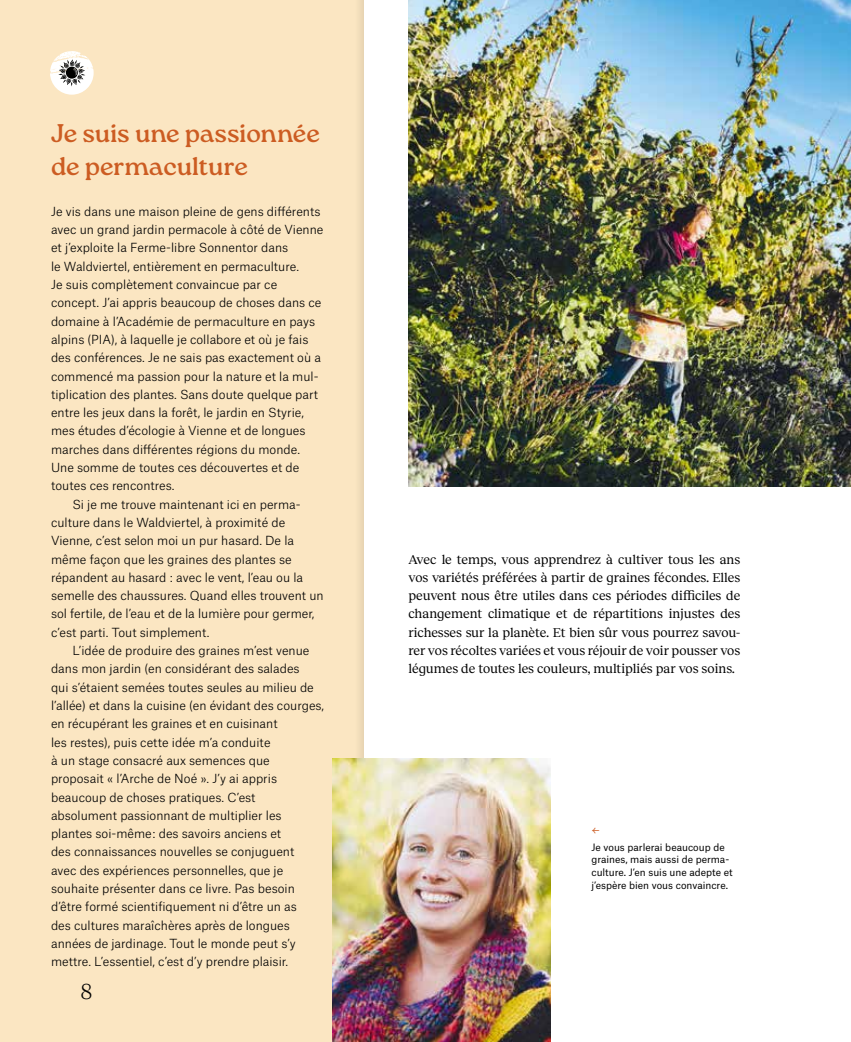
<style>
.page{position:relative;width:851px;height:1042px;background:#fff}
.page>*{position:absolute;margin:0;border:0;box-sizing:border-box;transform-origin:0 0}
.t1{font:25.5px/33px "Roca";letter-spacing:-.01em;color:#cc5c22}
.t2{font:300 22.5px "Reckless";color:#000}
.t3{font:13.2px/18.3px "Reckless";letter-spacing:-.005em;color:#000;text-align:justify}
.t4{font:300 12px "Atlas Grotesk";color:#000}
.t5{font:9.75px/12.8px "Atlas Grotesk";color:#000}
</style>
<div class="page">
<div style="left:0;top:0;width:364px;height:1042px;background:#fbe6c2"></div>
<div style="left:355px;top:0;width:9px;height:1042px;background:#f1ddba"></div>
<img style="left:408px;top:0;width:442px;height:486px">
<img style="left:333px;top:758px;width:217px;height:284px">
<img style="left:50px;top:51px;width:44px;height:44px;border-radius:22px">
<svg style="left:58px;top:59px;width:27px;height:27px"></svg>
<h1 class="t1" style="left:51px;top:120px;width:270px">Je suis une passionnée de permaculture</h1>
<p class="t4" style="left:51px;top:202px;width:271px">Je vis dans une maison pleine de gens différents</p>
<p class="t4" style="left:51px;top:220px;width:274px">avec un grand jardin permacole à côté de Vienne</p>
<p class="t4" style="left:51px;top:238px;width:239px">et j’exploite la Ferme-libre Sonnentor dans</p>
<p class="t4" style="left:51px;top:257px;width:249px">le Waldviertel, entièrement en permaculture.</p>
<p class="t4" style="left:51px;top:275px;width:228px">Je suis complètement convaincue par ce</p>
<p class="t4" style="left:51px;top:293px;width:272px">concept. J’ai appris beaucoup de choses dans ce</p>
<p class="t4" style="left:51px;top:312px;width:265px">domaine à l’Académie de permaculture en pays</p>
<p class="t4" style="left:51px;top:330px;width:259px">alpins (PIA), à laquelle je collabore et où je fais</p>
<p class="t4" style="left:51px;top:348px;width:271px">des conférences. Je ne sais pas exactement où a</p>
<p class="t4" style="left:51px;top:366px;width:269px">commencé ma passion pour la nature et la mul-</p>
<p class="t4" style="left:51px;top:385px;width:268px">tiplication des plantes. Sans doute quelque part</p>
<p class="t4" style="left:51px;top:403px;width:254px">entre les jeux dans la forêt, le jardin en Styrie,</p>
<p class="t4" style="left:51px;top:421px;width:256px">mes études d’écologie à Vienne et de longues</p>
<p class="t4" style="left:51px;top:440px;width:250px">marches dans différentes régions du monde.</p>
<p class="t4" style="left:51px;top:458px;width:250px">Une somme de toutes ces découvertes et de</p>
<p class="t4" style="left:51px;top:476px;width:125px">toutes ces rencontres.</p>
<p class="t4" style="left:72px;top:495px;width:230px">Si je me trouve maintenant ici en perma-</p>
<p class="t4" style="left:51px;top:513px;width:236px">culture dans le Waldviertel, à proximité de</p>
<p class="t4" style="left:51px;top:531px;width:244px">Vienne, c’est selon moi un pur hasard. De la</p>
<p class="t4" style="left:51px;top:549px;width:242px">même façon que les graines des plantes se</p>
<p class="t4" style="left:51px;top:568px;width:253px">répandent au hasard : avec le vent, l’eau ou la</p>
<p class="t4" style="left:51px;top:586px;width:274px">semelle des chaussures. Quand elles trouvent un</p>
<p class="t4" style="left:51px;top:604px;width:265px">sol fertile, de l’eau et de la lumière pour germer,</p>
<p class="t4" style="left:51px;top:623px;width:160px">c’est parti. Tout simplement.</p>
<p class="t4" style="left:72px;top:641px;width:238px">L’idée de produire des graines m’est venue</p>
<p class="t4" style="left:51px;top:659px;width:250px">dans mon jardin (en considérant des salades</p>
<p class="t4" style="left:51px;top:678px;width:264px">qui s’étaient semées toutes seules au milieu de</p>
<p class="t4" style="left:51px;top:696px;width:274px">l’allée) et dans la cuisine (en évidant des courges,</p>
<p class="t4" style="left:51px;top:714px;width:228px">en récupérant les graines et en cuisinant</p>
<p class="t4" style="left:51px;top:732px;width:221px">les restes), puis cette idée m’a conduite</p>
<p class="t4" style="left:51px;top:751px;width:220px">à un stage consacré aux semences que</p>
<p class="t4" style="left:51px;top:769px;width:227px">proposait « l’Arche de Noé ». J’y ai appris</p>
<p class="t4" style="left:51px;top:787px;width:206px">beaucoup de choses pratiques. C’est</p>
<p class="t4" style="left:51px;top:806px;width:232px">absolument passionnant de multiplier les</p>
<p class="t4" style="left:51px;top:824px;width:232px">plantes soi-même : des savoirs anciens et</p>
<p class="t4" style="left:51px;top:842px;width:245px">des connaissances nouvelles se conjuguent</p>
<p class="t4" style="left:51px;top:861px;width:234px">avec des expériences personnelles, que je</p>
<p class="t4" style="left:51px;top:879px;width:245px">souhaite présenter dans ce livre. Pas besoin</p>
<p class="t4" style="left:51px;top:897px;width:247px">d’être formé scientifiquement ni d’être un as</p>
<p class="t4" style="left:51px;top:915px;width:240px">des cultures maraîchères après de longues</p>
<p class="t4" style="left:51px;top:934px;width:246px">années de jardinage. Tout le monde peut s’y</p>
<p class="t4" style="left:51px;top:952px;width:238px">mettre. L’essentiel, c’est d’y prendre plaisir.</p>
<h2 class="t2" style="left:81px;top:975px;width:13px">8</h2>
<p class="t3" style="left:408px;top:549px;width:333px">Avec le temps, vous apprendrez à cultiver tous les ans vos variétés préférées à partir de graines fécondes. Elles peuvent nous être utiles dans ces périodes difficiles de changement climatique et de répartitions injustes des richesses sur la planète. Et bien sûr vous pourrez savou&shy;rer vos récoltes variées et vous réjouir de voir pousser vos légumes de toutes les couleurs, multipliés par vos soins.</p>
<p class="t5" style="left:591px;top:839px;width:143px">Je vous parlerai beaucoup de graines, mais aussi de perma&shy;culture. J’en suis une adepte et j’espère bien vous convaincre.</p>
</div>
